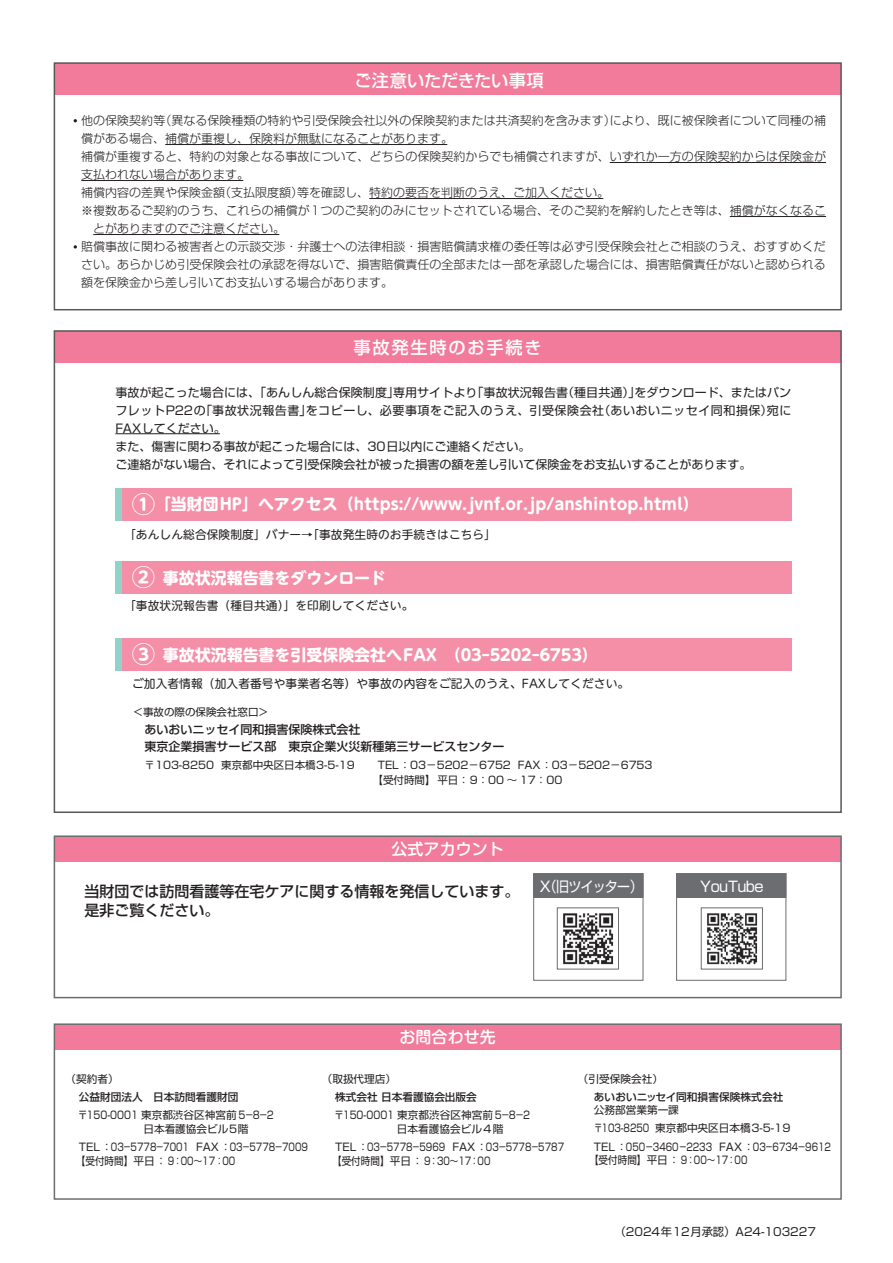
<style>
.page{position:relative;width:893px;height:1263px;background:#fff}
.page>*{position:absolute;margin:0;border:0;box-sizing:border-box;transform-origin:0 0}
.t1{font:500 17.25px "Shin Go Pro";letter-spacing:-.005em;color:#fff}
.t2{font:500 17.25px "Shin Go Pro";letter-spacing:.1em;color:#fff}
.t3{font:700 15.9px "UD Shin M Go Pro";color:#fff}
.t4{font:500 15.9px "Shin M Go Pro";letter-spacing:.01em;color:#fff}
.t5{font:500 15px/19.5px "Shin Go Pro";color:#231f20}
.t6{font:14.4px "Shin Go Pro";letter-spacing:-.04em;color:#fff}
.t7{font:300 12px "Shin Go Pro";color:#231f20}
.t8{font:12px/18px "Shin Go Pro";letter-spacing:.005em;color:#231f20}
.t9{font:500 12px/16.5px "Shin Go Pro";color:#231f20}
.t10{font:11.7px "UD Shin M Go Pro";letter-spacing:.01em;color:#231f20}
.t11{font:11.25px "Shin Go Pro";color:#231f20}
.t12{font:10.65px/18.6px "Shin Go Pro";color:#231f20}
.t13{font:500 10.65px "Shin Go Pro";color:#231f20}
.t14{font:10.65px "Shin Go Pro";color:#231f20;scale:.9 1}
.t15{font:10.5px/15px "Shin Go Pro";color:#231f20}
.s1{font-size:23.4px}
</style>
<div class="page">
<div style="left:54px;top:1024px;width:787px;height:26px;background:#f27b9b"></div>
<div style="left:54px;top:1023px;width:788px;height:177px;border:2px solid #6c6d70"></div>
<div style="left:54px;top:63px;width:787px;height:32px;background:#f27b9b"></div>
<div style="left:54px;top:331px;width:787px;height:32px;background:#f27b9b"></div>
<div style="left:54px;top:62px;width:788px;height:248px;border:2px solid #57585a"></div>
<svg style="left:74px;top:245px;width:3px;height:4px"></svg>
<div style="left:54px;top:836px;width:787px;height:26px;background:#f27b9b"></div>
<div style="left:54px;top:835px;width:788px;height:163px;border:2px solid #6c6d70"></div>
<hr style="left:165px;top:144px;width:282px;height:1px;background:#231f20">
<hr style="left:610px;top:162px;width:216px;height:1px;background:#231f20">
<hr style="left:81px;top:180px;width:162px;height:1px;background:#231f20">
<hr style="left:369px;top:198px;width:234px;height:1px;background:#231f20">
<hr style="left:730px;top:216px;width:96px;height:1px;background:#231f20">
<hr style="left:93px;top:234px;width:186px;height:1px;background:#231f20">
<hr style="left:115px;top:433px;width:105px;height:1px;background:#231f20">
<div style="left:115px;top:488px;width:676px;height:33px;background:#f48fa7"></div>
<div style="left:115px;top:561px;width:676px;height:33px;background:#f48fa7"></div>
<div style="left:115px;top:638px;width:676px;height:33px;background:#f48fa7"></div>
<div style="left:115px;top:488px;width:7px;height:33px;background:#91d2c9"></div>
<div style="left:115px;top:561px;width:7px;height:33px;background:#91d2c9"></div>
<div style="left:115px;top:638px;width:7px;height:33px;background:#91d2c9"></div>
<div style="left:533px;top:873px;width:110px;height:108px;border:1px solid #6c6d70"></div>
<div style="left:676px;top:873px;width:110px;height:108px;border:1px solid #6c6d70"></div>
<div style="left:534px;top:874px;width:109px;height:23px;background:#6c6d70"></div>
<div style="left:533px;top:873px;width:110px;height:25px;border:1px solid #6c6d70"></div>
<div style="left:677px;top:874px;width:109px;height:23px;background:#6c6d70"></div>
<div style="left:676px;top:873px;width:110px;height:25px;border:1px solid #6c6d70"></div>
<img style="left:563px;top:913px;width:51px;height:52px">
<div style="left:557px;top:907px;width:62px;height:62px;border:1px solid #6c6d70"></div>
<img style="left:707px;top:913px;width:51px;height:52px">
<div style="left:701px;top:907px;width:62px;height:62px;border:1px solid #6c6d70"></div>
<h1 class="t1" style="left:354px;top:66px;width:191px">ご注意いただきたい事項</h1>
<p class="t7" style="left:81px;top:111px;width:746px">他の保険契約等（異なる保険種類の特約や引受保険会社以外の保険契約または共済契約を含みます）により、既に被保険者について同種の補</p>
<p class="t7" style="left:81px;top:129px;width:374px">償がある場合、補償が重複し、保険料が無駄になることがあります。</p>
<p class="t7" style="left:81px;top:147px;width:746px">補償が重複すると、特約の対象となる事故について、どちらの保険契約からでも補償されますが、いずれか一方の保険契約からは保険金が</p>
<p class="t7" style="left:81px;top:165px;width:170px">支払われない場合があります。</p>
<p class="t7" style="left:81px;top:183px;width:530px">補償内容の差異や保険金額（支払限度額）等を確認し、特約の要否を判断のうえ、ご加入ください。</p>
<p class="t7" style="left:81px;top:201px;width:746px">※複数あるご契約のうち、これらの補償が1つのご契約のみにセットされている場合、そのご契約を解約したとき等は、補償がなくなるこ</p>
<p class="t7" style="left:93px;top:219px;width:194px">とがありますのでご注意ください。</p>
<p class="t7" style="left:81px;top:237px;width:746px">賠償事故に関わる被害者との示談交渉・弁護士への法律相談・損害賠償請求権の委任等は必ず引受保険会社とご相談のうえ、おすすめくだ</p>
<p class="t7" style="left:81px;top:255px;width:746px">さい。あらかじめ引受保険会社の承認を得ないで、損害賠償責任の全部または一部を承認した場合には、損害賠償責任がないと認められる</p>
<p class="t7" style="left:81px;top:273px;width:314px">額を保険金から差し引いてお支払いする場合があります。</p>
<h1 class="t2" style="left:354px;top:333px;width:190px">事故発生時のお手続き</h1>
<p class="t8" style="left:115px;top:381px;width:677px">事故が起こった場合には、「あんしん総合保険制度」専用サイトより「事故状況報告書（種目共通）」をダウンロード、またはパンフレットP22の「事故状況報告書」をコピーし、必要事項をご記入のうえ、引受保険会社（あいおいニッセイ同和損保）宛にFAXしてください。<br>また、傷害に関わる事故が起こった場合には、30日以内にご連絡ください。<br>ご連絡がない場合、それによって引受保険会社が被った損害の額を差し引いて保険金をお支払いすることがあります。</p>
<h2 class="t3" style="left:132px;top:491px;width:569px"><span class="s1">①</span> 「当財団HP」へアクセス（https://www.jvnf.or.jp/anshintop.html）</h2>
<p class="t10" style="left:124px;top:525px;width:373px">「あんしん総合保険制度」バナー→「事故発生時のお手続きはこちら」</p>
<h2 class="t3" style="left:132px;top:564px;width:256px"><span class="s1">②</span> 事故状況報告書をダウンロード</h2>
<p class="t10" style="left:124px;top:596px;width:291px">「事故状況報告書（種目共通）」を印刷してください。</p>
<h2 class="t3" style="left:132px;top:641px;width:468px"><span class="s1">③</span> 事故状況報告書を引受保険会社へFAX　（03ｰ5202ｰ6753）</h2>
<p class="t10" style="left:132px;top:673px;width:499px">ご加入者情報（加入者番号や事業者名等）や事故の内容をご記入のうえ、FAXしてください。</p>
<p class="t15" style="left:134px;top:703px;width:135px">&lt;事故の際の保険会社窓口&gt;</p>
<p class="t9" style="left:145px;top:720px;width:361px">あいおいニッセイ同和損害保険株式会社<br>東京企業損害サービス部　東京企業火災新種第三サービスセンター</p>
<p class="t15" style="left:145px;top:756px;width:212px">〒103-8250 東京都中央区日本橋3-5-19</p>
<p class="t15" style="left:373px;top:756px;width:281px;text-indent:5px">TEL ：03－5202－6752 FAX ：03－5202－6753【受付時間】 平日： 9：00 ～ 17：00</p>
<h2 class="t4" style="left:391px;top:836px;width:114px">公式アカウント</h2>
<p class="t5" style="left:85px;top:880px;width:437px">当財団では訪問看護等在宅ケアに関する情報を発信しています。是非ご覧ください。</p>
<p class="t6" style="left:540px;top:875px;width:104px">X（旧ツイッター）</p>
<p class="t6" style="left:700px;top:875px;width:65px">YouTube</p>
<h2 class="t4" style="left:399px;top:1024px;width:98px">お問合わせ先</h2>
<p class="t12" style="left:66px;top:1068px;width:55px">（契約者）</p>
<p class="t13" style="left:79px;top:1088px;width:172px">公益財団法人　日本訪問看護財団　</p>
<p class="t12" style="left:143px;top:1118px;width:107px">日本看護協会ビル5階</p>
<p class="t12" style="left:78px;top:1104px;width:199px">〒150-0001 東京都渋谷区神宮前５－８－２</p>
<p class="t12" style="left:76px;top:1139px;width:233px;line-height:13.8px">TEL：03－5778－7001 FAX：03－5778－7009【受付時間】平日：9：00～17：00</p>
<p class="t12" style="left:578px;top:1068px;width:87px">（引受保険会社）</p>
<p class="t13" style="left:594px;top:1088px;width:191px">あいおいニッセイ同和損害保険株式会社</p>
<p class="t12" style="left:322px;top:1068px;width:76px">（取扱代理店）</p>
<p class="t13" style="left:335px;top:1088px;width:143px">株式会社 日本看護協会出版会</p>
<p class="t12" style="left:397px;top:1118px;width:108px">日本看護協会ビル４階</p>
<p class="t12" style="left:334px;top:1104px;width:199px">〒150-0001 東京都渋谷区神宮前５－８－２</p>
<p class="t12" style="left:594px;top:1099px;width:239px">公務部営業第一課<br>〒103-8250 東京都中央区日本橋3-5-19<br>TEL：050－3460－2233 FAX：03－6734－9612</p>
<p class="t14" style="left:589px;top:1151px;width:177px">【受付時間】平日：9：00～17：00</p>
<p class="t12" style="left:332px;top:1139px;width:233px;line-height:13.8px">TEL：03－5778－5969 FAX：03－5778－5787【受付時間】平日：9：30～17：00</p>
<p class="t11" style="left:615px;top:1222px;width:203px">（2024年12月承認）A24-103227</p>
</div>
